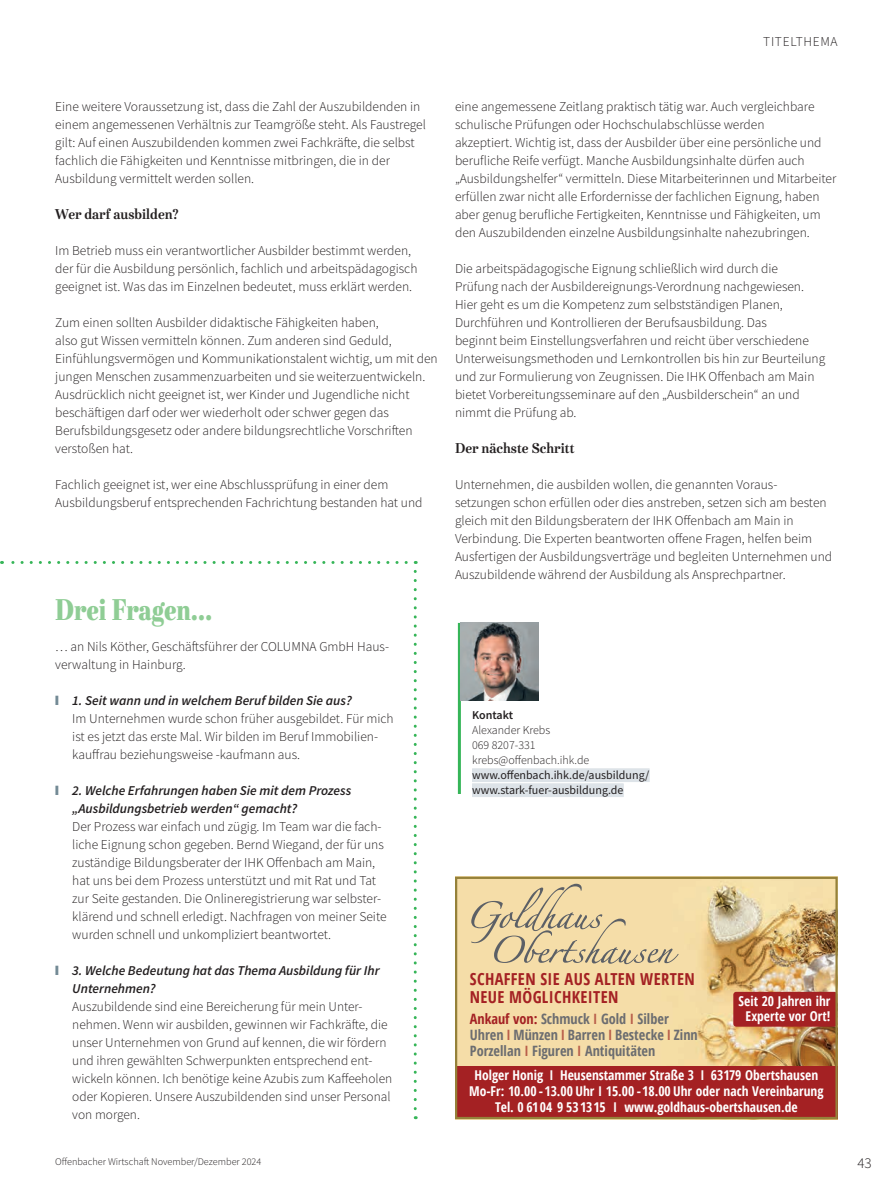
<style>
.page{position:relative;width:893px;height:1191px;background:#fff}
.page>*{position:absolute;margin:0;border:0;box-sizing:border-box;transform-origin:0 0}
.t1{font:900 condensed 30px "Urge Text";color:#8fcd95}
.t2{font:700 condensed 16.5px/18px "Open Sans";letter-spacing:.02em;color:#a42123}
.t3{font:300 15px "Source Sans Pro";color:#231f20}
.t4{font:700 condensed 14.25px/16.2px "Open Sans";color:#6c6d70}
.t5{font:700 14.25px "Urge Text";color:#231f20}
.t6{font:300 13.5px/18px "Source Sans Pro";color:#231f20}
.t7{font:700 condensed 13.5px/16px "Open Sans";color:#fff;text-align:center}
.t8{font:italic 600 13.5px/18px "Source Sans Pro";color:#231f20}
.t9{font:300 13.5px "Source Sans Pro";letter-spacing:.05em;color:#231f20}
.t10{font:12px/15px "Source Sans Pro";color:#231f20}
.t11{font:300 12px/15px "Source Sans Pro";color:#231f20}
.t12{font:600 12px "Source Sans Pro";letter-spacing:-.005em;color:#231f20}
.t13{font:300 10.2px "Source Sans Pro";color:#231f20}
.s1{color:#738a95}
.s2{font-weight:600;font-style:italic}
.s3{color:#a42123}
.s4{color:#b95f4b}
</style>
<div class="page">
<svg style="left:414px;top:561px;width:3px;height:547px"></svg>
<svg style="left:2px;top:561px;width:404px;height:3px"></svg>
<hr style="left:458px;top:623px;width:3px;height:171px;background:#36b558">
<div style="left:472px;top:768px;width:177px;height:14px;background:#dde3e8"></div>
<div style="left:472px;top:783px;width:152px;height:14px;background:#dde3e8"></div>
<img style="left:461px;top:623px;width:77px;height:78px">
<img style="left:458px;top:879px;width:377px;height:187px">
<div style="left:455px;top:1066px;width:383px;height:53px;background:#a42123"></div>
<svg style="left:471px;top:883px;width:208px;height:81px;background:#e3cea0"></svg>
<div style="left:733px;top:991px;width:104px;height:35px;background:#a42123;border-radius:3px"></div>
<div style="left:455px;top:876px;width:383px;height:243px;border:2px solid #95813a"></div>
<p class="t9" style="left:763px;top:33px;width:76px">TITELTHEMA</p>
<p class="t6" style="left:55px;top:97px;width:372px">Eine weitere Voraussetzung ist, dass die Zahl der Auszubildenden in einem angemessenen Verhältnis zur Teamgröße steht. Als Faustregel gilt: Auf einen Auszubildenden kommen zwei Fachkräfte, die selbst fachlich die Fähigkeiten und Kenntnisse mitbringen, die in der Ausbildung vermittelt werden sollen.</p>
<p class="t5" style="left:55px;top:205px;width:125px">Wer darf ausbilden?</p>
<p class="t6" style="left:55px;top:241px;width:364px">Im Betrieb muss ein verantwortlicher Ausbilder bestimmt werden, der für die Ausbildung persönlich, fachlich und arbeitspädagogisch geeignet ist. Was das im Einzelnen bedeutet, muss erklärt werden.</p>
<p class="t6" style="left:55px;top:313px;width:384px">Zum einen sollten Ausbilder didaktische Fähigkeiten haben,<br>also gut Wissen vermitteln können. Zum anderen sind Geduld, Einfühlungsvermögen und Kommunikationstalent wichtig, um mit den jungen Menschen zusammenzuarbeiten und sie weiterzuentwickeln.<br>Ausdrücklich nicht geeignet ist, wer Kinder und Jugendliche nicht beschäftigen darf oder wer wiederholt oder schwer gegen das Berufsbildungsgesetz oder andere bildungsrechtliche Vorschriften verstoßen hat.</p>
<p class="t6" style="left:55px;top:475px;width:369px">Fachlich geeignet ist, wer eine Abschlussprüfung in einer dem<br>Ausbildungsberuf entsprechenden Fachrichtung bestanden hat und</p>
<h1 class="t1" style="left:55px;top:591px;width:158px">Drei Fragen…</h1>
<p class="t6" style="left:55px;top:637px;width:335px">… an Nils Köther, Geschäftsführer der COLUMNA GmbH Haus&shy;verwaltung in Hainburg.</p>
<p class="t6" style="left:72px;top:691px;width:323px;text-indent:-17px"><span class="s1">❙</span> <span class="s2">1. Seit wann und in welchem Beruf bilden Sie aus?<br></span>Im Unternehmen wurde schon früher ausgebildet. Für mich ist es jetzt das erste Mal. Wir bilden im Beruf Immobilien&shy;kauffrau beziehungsweise -kaufmann aus.</p>
<p class="t8" style="left:72px;top:781px;width:281px;text-indent:-17px"><span class="s1">❙</span> 2. Welche Erfahrungen haben Sie mit dem Prozess „Ausbildungsbetrieb werden“ gemacht?</p>
<p class="t6" style="left:72px;top:817px;width:316px">Der Prozess war einfach und zügig. Im Team war die fach&shy;liche Eignung schon gegeben. Bernd Wiegand, der für uns zuständige Bildungsberater der IHK Offenbach am Main, hat uns bei dem Prozess unterstützt und mit Rat und Tat zur Seite gestanden. Die Onlineregistrierung war selbster&shy;klärend und schnell erledigt. Nachfragen von meiner Seite wurden schnell und unkompliziert beantwortet.</p>
<p class="t8" style="left:72px;top:961px;width:309px;text-indent:-17px"><span class="s1">❙</span> 3. Welche Bedeutung hat das Thema Ausbildung für Ihr<br>Unternehmen?</p>
<p class="t6" style="left:72px;top:997px;width:321px">Auszubildende sind eine Bereicherung für mein Unter&shy;nehmen. Wenn wir ausbilden, gewinnen wir Fachkräfte, die unser Unternehmen von Grund auf kennen, die wir fördern und ihren gewählten Schwerpunkten entsprechend ent&shy;wickeln können. Ich benötige keine Azubis zum Kaffeeholen oder Kopieren. Unsere Auszubildenden sind unser Personal von morgen.</p>
<p class="t13" style="left:55px;top:1155px;width:208px">Offenbacher Wirtschaft November/Dezember 2024</p>
<p class="t6" style="left:455px;top:97px;width:383px">eine angemessene Zeitlang praktisch tätig war. Auch vergleichbare schulische Prüfungen oder Hochschulabschlüsse werden<br>akzeptiert. Wichtig ist, dass der Ausbilder über eine persönliche und berufliche Reife verfügt. Manche Ausbildungsinhalte dürfen auch „Ausbildungshelfer“ vermitteln. Diese Mitarbeiterinnen und Mitarbeiter erfüllen zwar nicht alle Erfordernisse der fachlichen Eignung, haben aber genug berufliche Fertigkeiten, Kenntnisse und Fähigkeiten, um den Auszubildenden einzelne Ausbildungsinhalte nahezubringen.</p>
<p class="t6" style="left:455px;top:259px;width:372px">Die arbeitspädagogische Eignung schließlich wird durch die<br>Prüfung nach der Ausbildereignungs-Verordnung nachgewiesen.<br>Hier geht es um die Kompetenz zum selbstständigen Planen, Durchführen und Kontrollieren der Berufsausbildung. Das<br>beginnt beim Einstellungsverfahren und reicht über verschiedene Unterweisungsmethoden und Lernkontrollen bis hin zur Beurteilung und zur Formulierung von Zeugnissen. Die IHK Offenbach am Main bietet Vorbereitungsseminare auf den „Ausbilderschein“ an und nimmt die Prüfung ab.</p>
<p class="t5" style="left:455px;top:439px;width:121px">Der nächste Schritt</p>
<p class="t6" style="left:455px;top:475px;width:379px">Unternehmen, die ausbilden wollen, die genannten Voraus&shy;setzungen schon erfüllen oder dies anstreben, setzen sich am besten gleich mit den Bildungsberatern der IHK Offenbach am Main in Verbindung. Die Experten beantworten offene Fragen, helfen beim Ausfertigen der Ausbildungsverträge und begleiten Unternehmen und Auszubildende während der Ausbildung als Ansprechpartner.</p>
<p class="t12" style="left:472px;top:707px;width:42px">Kontakt</p>
<p class="t11" style="left:472px;top:722px;width:119px">Alexander Krebs<br>069 8207-331 krebs@offenbach.ihk.de</p>
<p class="t10" style="left:472px;top:767px;width:179px">www.offenbach.ihk.de/ausbildung/ www.stark-fuer-ausbildung.de</p>
<p class="t2" style="left:470px;top:970px;width:226px">SCHAFFEN SIE AUS ALTEN WERTEN<br>NEUE MÖGLICHKEITEN</p>
<p class="t4" style="left:470px;top:1010px;width:229px"><span class="s3">Ankauf von:</span> Schmuck <span class="s4">I</span> Gold <span class="s4">I</span> Silber<br>Uhren <span class="s4">I</span> Münzen <span class="s4">I</span> Barren <span class="s4">I</span> Bestecke <span class="s4">I</span> Zinn<br>Porzellan <span class="s4">I</span> Figuren <span class="s4">I</span> Antiquitäten</p>
<p class="t7" style="left:739px;top:992px;width:93px;line-height:15.5px">Seit 20 Jahren ihr<br>Experte vor Ort!</p>
<p class="t7" style="left:469px;top:1066px;width:356px">Holger Honig I Heusenstammer Straße 3 I 63179 Obertshausen<br>Mo-Fr: 10.00 - 13.00 Uhr I 15.00 - 18.00 Uhr oder nach Vereinbarung<br>Tel. 0 6104 9 531315 I www.goldhaus-obertshausen.de</p>
<p class="t3" style="left:857px;top:1154px;width:16px">43</p>
</div>
